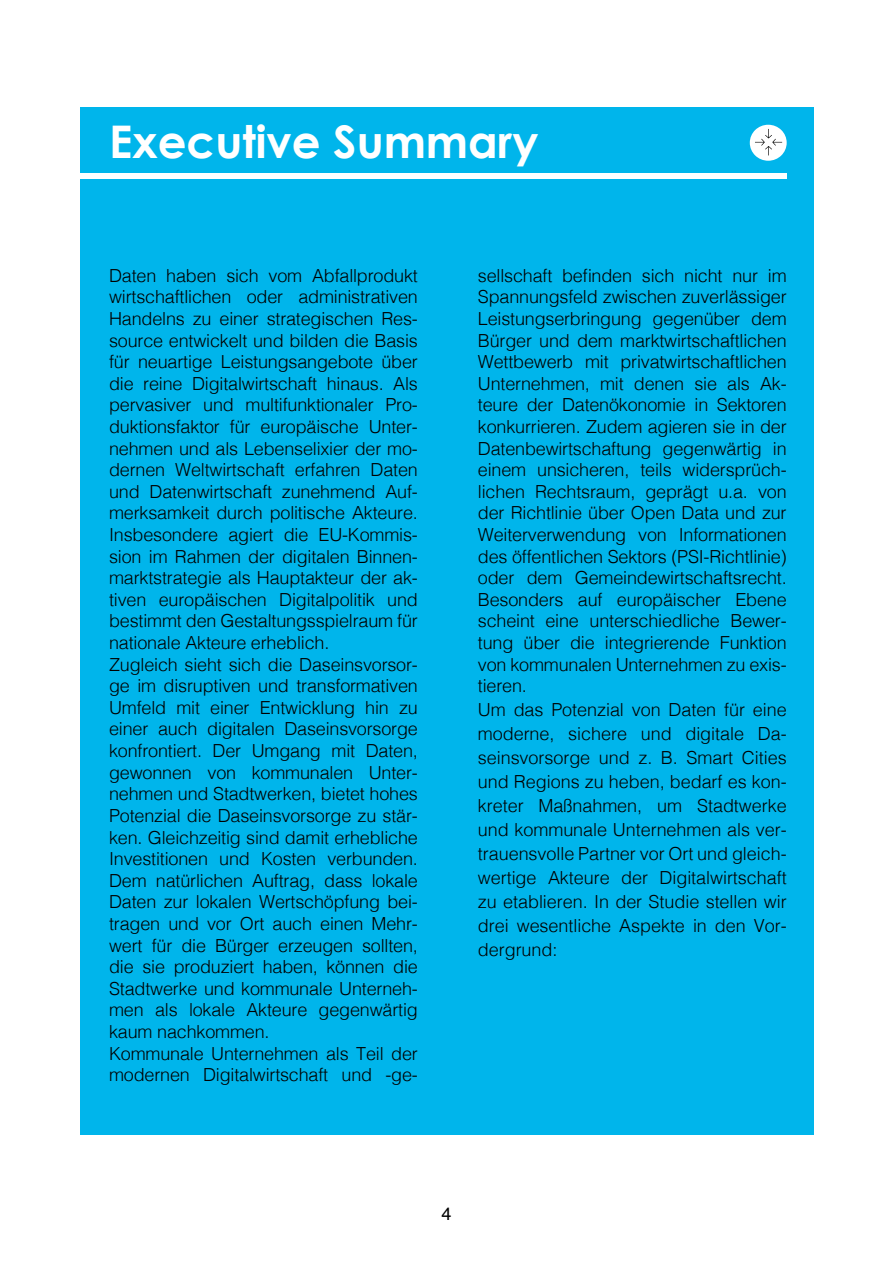
<style>
.page{position:relative;width:893px;height:1263px;background:#fff}
.page>*{position:absolute;margin:0;border:0;box-sizing:border-box;transform-origin:0 0}
.Inhaltsverzeichneis{font:700 45px "Century Gothic";color:#fff}
.Fließtext{font:300 18px/21.6px "Helvetica";letter-spacing:-.01em;color:#000;text-align:justify}
.t1{font:18px "Helvetica";color:#000}
</style>
<div class="page">
<div style="left:80px;top:107px;width:733px;height:1027px;background:#00b5eb"></div>
<svg style="left:750px;top:125px;width:37px;height:36px"></svg>
<div style="left:80px;top:173px;width:707px;height:6px;background:#fff"></div>
<p class="Inhaltsverzeichneis" style="left:109px;top:108px;width:431px">Executive Summary</p>
<p class="Fließtext" style="left:109px;top:263px;width:310px">Daten haben sich vom Abfallprodukt wirtschaftlichen oder administrativen Handelns zu einer strategischen Res&shy;source entwickelt und bilden die Basis für neuartige Leistungsangebote über die reine Digitalwirtschaft hinaus. Als pervasiver und multifunktionaler Pro&shy;duktionsfaktor für europäische Unter&shy;nehmen und als Lebenselixier der mo&shy;dernen Weltwirtschaft erfahren Daten und Datenwirtschaft zunehmend Auf&shy;merksamkeit durch politische Akteure.<br>Insbesondere agiert die EU-Kommis&shy;sion im Rahmen der digitalen Binnen&shy;marktstrategie als Hauptakteur der ak&shy;tiven europäischen Digitalpolitik und bestimmt den Gestaltungsspielraum für nationale Akteure erheblich.</p>
<p class="Fließtext" style="left:109px;top:652px;width:310px">Zugleich sieht sich die Daseinsvorsor&shy;ge im disruptiven und transformativen Umfeld mit einer Entwicklung hin zu einer auch digitalen Daseinsvorsorge konfrontiert. Der Umgang mit Daten, gewonnen von kommunalen Unter&shy;nehmen und Stadtwerken, bietet hohes Potenzial die Daseinsvorsorge zu stär&shy;ken. Gleichzeitig sind damit erhebliche Investitionen und Kosten verbunden.<br>Dem natürlichen Auftrag, dass lokale Daten zur lokalen Wertschöpfung bei&shy;tragen und vor Ort auch einen Mehr&shy;wert für die Bürger erzeugen sollten, die sie produziert haben, können die Stadtwerke und kommunale Unterneh&shy;men als lokale Akteure gegenwärtig kaum nachkommen.</p>
<p class="Fließtext" style="left:109px;top:1041px;width:310px">Kommunale Unternehmen als Teil der modernen Digitalwirtschaft und -ge-</p>
<p class="Fließtext" style="left:478px;top:263px;width:310px">sellschaft befinden sich nicht nur im Spannungsfeld zwischen zuverlässiger Leistungserbringung gegenüber dem Bürger und dem marktwirtschaftlichen Wettbewerb mit privatwirtschaftlichen Unternehmen, mit denen sie als Ak&shy;teure der Datenökonomie in Sektoren konkurrieren. Zudem agieren sie in der Datenbewirtschaftung gegenwärtig in einem unsicheren, teils widersprüch&shy;lichen Rechtsraum, geprägt u.a. von der Richtlinie über Open Data und zur Weiterverwendung von Informationen des öffentlichen Sektors (PSI-Richtlinie) oder dem Gemeindewirtschaftsrecht.<br>Besonders auf europäischer Ebene scheint eine unterschiedliche Bewer&shy;tung über die integrierende Funktion von kommunalen Unternehmen zu exis&shy;tieren.</p>
<p class="Fließtext" style="left:478px;top:697px;width:310px;line-height:24px">Um das Potenzial von Daten für eine moderne, sichere und digitale Da&shy;seinsvorsorge und z. B. Smart Cities und Regions zu heben, bedarf es kon&shy;kreter Maßnahmen, um Stadtwerke und kommunale Unternehmen als ver&shy;trauensvolle Partner vor Ort und gleich&shy;wertige Akteure der Digitalwirtschaft zu etablieren. In der Studie stellen wir drei wesentliche Aspekte in den Vor&shy;dergrund:</p>
<p class="t1" style="left:441px;top:1199px;width:12px">4</p>
</div>
